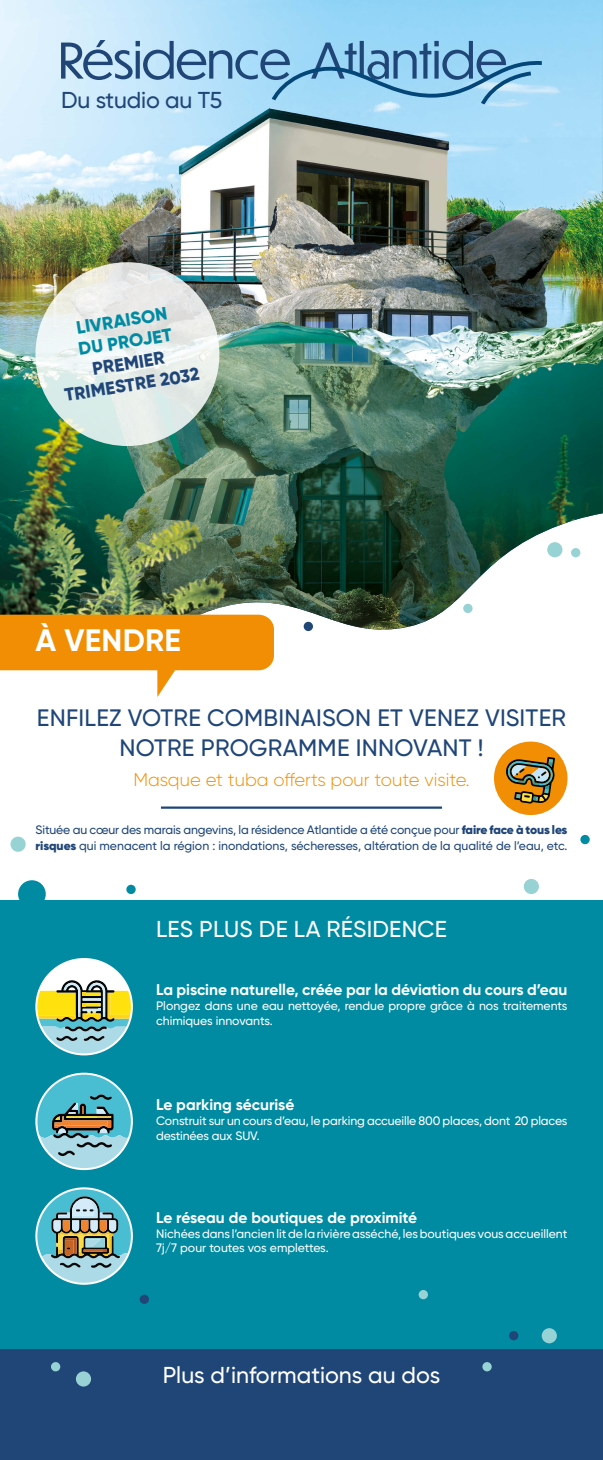
<style>
.page{position:relative;width:603px;height:1460px;background:#fff}
.page>*{position:absolute;margin:0;border:0;box-sizing:border-box;transform-origin:0 0}
.t1{font:700 31px "Gilroy";letter-spacing:.01em;color:#fff}
.t2{font:500 23.75px/30.1px "Gilroy";letter-spacing:.01em;color:#204678;text-align:center}
.t3{font:500 23px "Gilroy";color:#fff}
.t4{font:500 23px "Gilroy";letter-spacing:-.01em;color:#204678}
.t5{font:300 18.25px "Gilroy";color:#f18e04}
.t6{font:800 18px/21.6px "Gilroy";color:#204678;text-align:center}
.t7{font:800 18px/21.6px "Gilroy";color:#008ba3}
.t8{font:700 15.5px "Gilroy";color:#fff}
.t9{font:500 12.25px/14.7px "Gilroy";letter-spacing:-.005em;color:#fff}
.t10{font:500 12.25px/15.6px "Gilroy";letter-spacing:-.01em;color:#204678}
.s1{font-weight:900}
</style>
<div class="page">
<div style="left:0;top:900px;width:602px;height:560px;background:#008ba3"></div>
<div style="left:0;top:1349px;width:602px;height:111px;background:#204678"></div>
<div style="left:76px;top:1371px;width:15px;height:15px;background:#98d2d4;border-radius:50%"></div>
<div style="left:18px;top:880px;width:28px;height:28px;background:#008ba3;border-radius:50%"></div>
<div style="left:10px;top:837px;width:16px;height:15px;background:#97d2d4;border-radius:50%"></div>
<div style="left:523px;top:879px;width:15px;height:15px;background:#97d2d4;border-radius:50%"></div>
<div style="left:541px;top:1328px;width:15px;height:15px;background:#97d2d4;border-radius:50%"></div>
<div style="left:140px;top:1294px;width:9px;height:10px;background:#204678;border-radius:50%"></div>
<div style="left:509px;top:1331px;width:9px;height:9px;background:#204678;border-radius:50%"></div>
<div style="left:418px;top:1290px;width:10px;height:9px;background:#97d2d4;border-radius:50%"></div>
<div style="left:126px;top:885px;width:10px;height:9px;background:#008ba3;border-radius:50%"></div>
<div style="left:580px;top:835px;width:9px;height:9px;background:#008ba3;border-radius:50%"></div>
<div style="left:51px;top:1362px;width:9px;height:9px;background:#97d2d4;border-radius:50%"></div>
<div style="left:482px;top:1362px;width:9px;height:9px;background:#97d2d4;border-radius:50%"></div>
<img style="left:0;top:0;width:602px;height:632px">
<svg style="left:61px;top:40px;width:484px;height:68px;background:#91c0df"></svg>
<svg style="left:0;top:615px;width:274px;height:82px"></svg>
<div style="left:493px;top:741px;width:74px;height:74px;background:#f18e04;border-radius:50%"></div>
<svg style="left:506px;top:757px;width:49px;height:47px"></svg>
<hr style="left:161px;top:806px;width:281px;height:3px;background:#204678">
<div style="left:36px;top:959px;width:96px;height:95px;background:#fff;border-radius:50%"></div>
<svg style="left:36px;top:980px;width:96px;height:74px"></svg>
<div style="left:35px;top:958px;width:98px;height:97px;border:2px solid #fff;border-radius:50%"></div>
<svg style="left:38px;top:1074px;width:93px;height:95px"></svg>
<div style="left:35px;top:1073px;width:98px;height:97px;border:2px solid #fff;border-radius:50%"></div>
<svg style="left:36px;top:1188px;width:96px;height:96px"></svg>
<div style="left:35px;top:1187px;width:98px;height:98px;border:2px solid #fff;border-radius:50%"></div>
<svg style="left:35px;top:262px;width:184px;height:184px;fill:#e8ede9"></svg>
<h3 class="t4" style="left:61px;top:86px;width:163px">Du studio au T5</h3>
<h3 class="t7" style="left:73px;top:317px;width:96px;rotate:-9deg">LIVRAISON<br>DU PROJET</h3>
<h3 class="t6" style="left:60px;top:363px;width:138px;rotate:-9deg">PREMIER<br>TRIMESTRE 2032</h3>
<h1 class="t1" style="left:36px;top:620px;width:147px">À VENDRE</h1>
<h2 class="t2" style="left:37px;top:702px;width:530px">ENFILEZ VOTRE COMBINAISON ET VENEZ VISITER<br>NOTRE PROGRAMME INNOVANT !</h2>
<h3 class="t5" style="left:133px;top:768px;width:337px">Masque et tuba offerts pour toute visite.</h3>
<p class="t10" style="left:35px;top:822px;width:533px">Située au cœur des marais angevins, la résidence Atlantide a été conçue pour <span class="s1">faire face à tous les risques</span> qui menacent la région : inondations, sécheresses, altération de la qualité de l’eau, etc.</p>
<h3 class="t3" style="left:156px;top:915px;width:292px">LES PLUS DE LA RÉSIDENCE</h3>
<p class="t8" style="left:156px;top:980px;width:413px">La piscine naturelle, créée par la déviation du cours d’eau</p>
<p class="t9" style="left:156px;top:998px;width:413px">Plongez dans une eau nettoyée, rendue propre grâce à nos traitements chimiques innovants.</p>
<p class="t8" style="left:156px;top:1095px;width:140px">Le parking sécurisé</p>
<p class="t9" style="left:156px;top:1113px;width:412px">Construit sur un cours d’eau, le parking accueille 800 places, dont 20 places destinées aux SUV.</p>
<p class="t8" style="left:156px;top:1208px;width:262px">Le réseau de boutiques de proximité</p>
<p class="t9" style="left:156px;top:1226px;width:413px">Nichées dans l’ancien lit de la rivière asséché, les boutiques vous accueillent<br>7j/7 pour toutes vos emplettes.</p>
<h3 class="t3" style="left:163px;top:1361px;width:279px">Plus d’informations au dos</h3>
</div>
